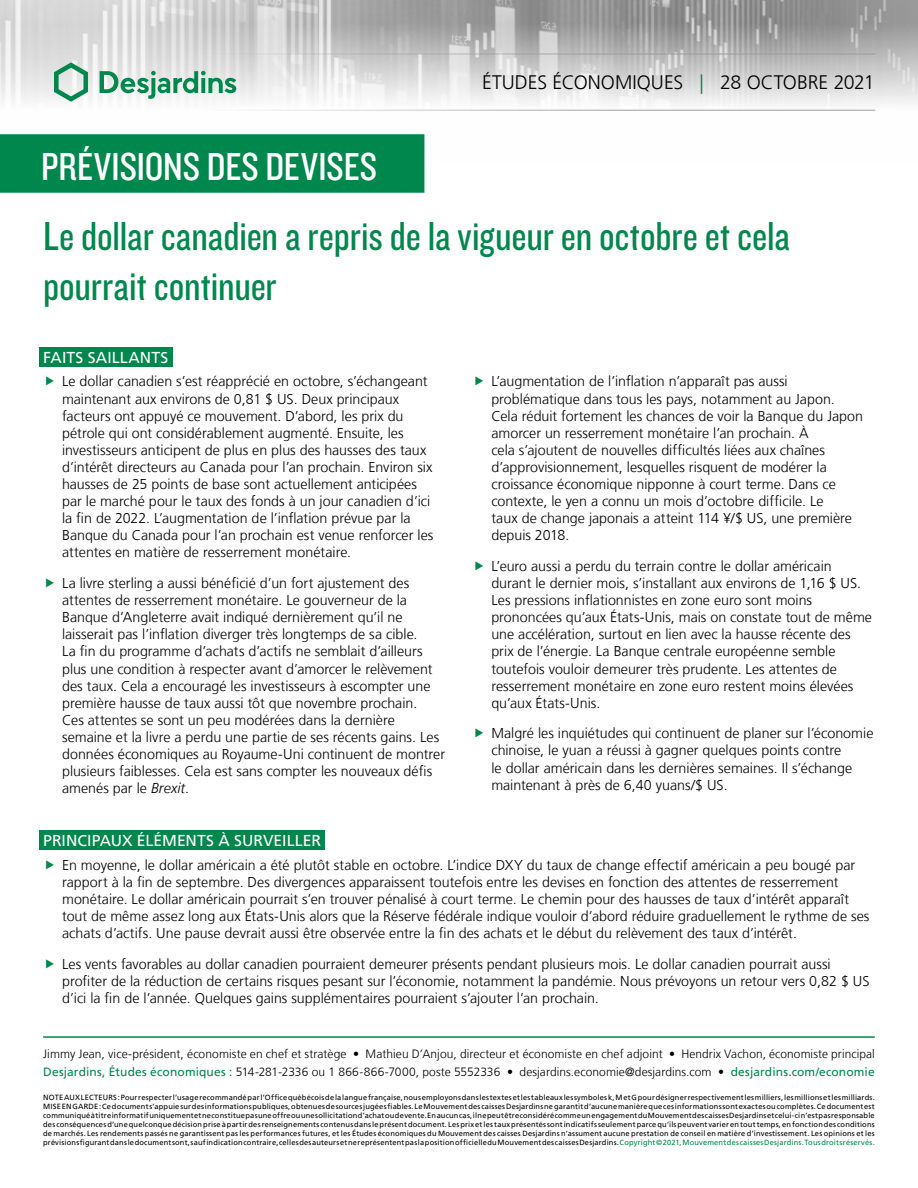
<style>
.page{position:relative;width:918px;height:1188px;background:#fff}
.page>*{position:absolute;margin:0;border:0;box-sizing:border-box;transform-origin:0 0}
.t1{font:42px/50.4px "Knockout 29 Junior Ltweight";letter-spacing:-.005em;color:#00874e}
.t2{font:40.5px "Knockout 29 Junior Ltweight";color:#fff}
.t3{font:300 19.5px "Frutiger LT";letter-spacing:-.005em;color:#000}
.t4{font:15.75px "Frutiger LT";letter-spacing:.005em;color:#fff}
.t5{font:300 14.25px/17.1px "Frutiger LT";color:#000}
.t6{font:300 12px/18.1px "Frutiger LT";letter-spacing:.005em;color:#000}
.t7{font:7.5px/9px "Frutiger LT";letter-spacing:.025em;color:#000;text-align:justify}
.s1{color:#00874e}
.s2{font-style:italic}
.s3{font-weight:400;color:#00874e}
</style>
<div class="page">
<img style="left:0;top:0;width:918px;height:164px">
<hr style="left:43px;top:54px;width:832px;height:1px;background:#9d9d9c">
<hr style="left:43px;top:110px;width:832px;height:1px;background:#9d9d9c">
<svg style="left:54px;top:62px;width:34px;height:40px"></svg>
<svg style="left:100px;top:71px;width:136px;height:28px"></svg>
<div style="left:0;top:135px;width:424px;height:57px;background:#00874e"></div>
<div style="left:0;top:134px;width:424px;height:59px;border:2px solid #00874e"></div>
<hr style="left:43px;top:1036px;width:832px;height:2px;background:#00874e">
<div style="left:39px;top:347px;width:133px;height:20px;background:#00874e"></div>
<div style="left:39px;top:830px;width:286px;height:20px;background:#00874e"></div>
<h2 class="t2" style="left:41px;top:140px;width:338px">PRÉVISIONS DES DEVISES</h2>
<h3 class="t3" style="left:482px;top:72px;width:394px">ÉTUDES ÉCONOMIQUES <span class="s1">|</span> 28 OCTOBRE 2021</h3>
<h1 class="t1" style="left:43px;top:209px;width:748px">Le dollar canadien a repris de la vigueur en octobre et cela pourrait continuer</h1>
<p class="t4" style="left:43px;top:348px;width:127px">FAITS SAILLANTS</p>
<p class="t5" style="left:62px;top:373px;width:373px">Le dollar canadien s’est réapprécié en octobre, s’échangeant maintenant aux environs de 0,81 $ US. Deux principaux facteurs ont appuyé ce mouvement. D’abord, les prix du pétrole qui ont considérablement augmenté. Ensuite, les investisseurs anticipent de plus en plus des hausses des taux d’intérêt directeurs au Canada pour l’an prochain. Environ six hausses de 25 points de base sont actuellement anticipées par le marché pour le taux des fonds à un jour canadien d’ici la fin de 2022. L’augmentation de l’inflation prévue par la Banque du Canada pour l’an prochain est venue renforcer les attentes en matière de resserrement monétaire.</p>
<p class="t5" style="left:62px;top:575px;width:385px">La livre sterling a aussi bénéficié d’un fort ajustement des attentes de resserrement monétaire. Le gouverneur de la Banque d’Angleterre avait indiqué dernièrement qu’il ne laisserait pas l’inflation diverger très longtemps de sa cible.<br>La fin du programme d’achats d’actifs ne semblait d’ailleurs plus une condition à respecter avant d’amorcer le relèvement des taux. Cela a encouragé les investisseurs à escompter une première hausse de taux aussi tôt que novembre prochain.<br>Ces attentes se sont un peu modérées dans la dernière semaine et la livre a perdu une partie de ses récents gains. Les données économiques au Royaume‑Uni continuent de montrer plusieurs faiblesses. Cela est sans compter les nouveaux défis amenés par le <span class="s2">Brexit</span>.</p>
<p class="t5" style="left:491px;top:373px;width:373px">L’augmentation de l’inflation n’apparaît pas aussi problématique dans tous les pays, notamment au Japon.<br>Cela réduit fortement les chances de voir la Banque du Japon amorcer un resserrement monétaire l’an prochain. À<br>cela s’ajoutent de nouvelles difficultés liées aux chaînes d’approvisionnement, lesquelles risquent de modérer la croissance économique nipponne à court terme. Dans ce contexte, le yen a connu un mois d’octobre difficile. Le<br>taux de change japonais a atteint 114 ¥/$ US, une première depuis 2018.</p>
<p class="t5" style="left:491px;top:558px;width:382px">L’euro aussi a perdu du terrain contre le dollar américain durant le dernier mois, s’installant aux environs de 1,16 $ US.<br>Les pressions inflationnistes en zone euro sont moins prononcées qu’aux États‑Unis, mais on constate tout de même une accélération, surtout en lien avec la hausse récente des prix de l’énergie. La Banque centrale européenne semble toutefois vouloir demeurer très prudente. Les attentes de resserrement monétaire en zone euro restent moins élevées qu’aux États‑Unis.</p>
<p class="t5" style="left:491px;top:725px;width:384px">Malgré les inquiétudes qui continuent de planer sur l’économie chinoise, le yuan a réussi à gagner quelques points contre<br>le dollar américain dans les dernières semaines. Il s’échange maintenant à près de 6,40 yuans/$ US.</p>
<p class="t4" style="left:43px;top:831px;width:279px">PRINCIPAUX ÉLÉMENTS À SURVEILLER</p>
<p class="t5" style="left:62px;top:857px;width:809px">En moyenne, le dollar américain a été plutôt stable en octobre. L’indice DXY du taux de change effectif américain a peu bougé par rapport à la fin de septembre. Des divergences apparaissent toutefois entre les devises en fonction des attentes de resserrement monétaire. Le dollar américain pourrait s’en trouver pénalisé à court terme. Le chemin pour des hausses de taux d’intérêt apparaît tout de même assez long aux États‑Unis alors que la Réserve fédérale indique vouloir d’abord réduire graduellement le rythme de ses achats d’actifs. Une pause devrait aussi être observée entre la fin des achats et le début du relèvement des taux d’intérêt.</p>
<p class="t5" style="left:62px;top:956px;width:809px">Les vents favorables au dollar canadien pourraient demeurer présents pendant plusieurs mois. Le dollar canadien pourrait aussi profiter de la réduction de certains risques pesant sur l’économie, notamment la pandémie. Nous prévoyons un retour vers 0,82 $ US d’ici la fin de l’année. Quelques gains supplémentaires pourraient s’ajouter l’an prochain.</p>
<p class="t6" style="left:43px;top:1045px;width:833px">Jimmy Jean, vice-président, économiste en chef et stratège • Mathieu D’Anjou, directeur et économiste en chef adjoint • Hendrix Vachon, économiste principal<br><span class="s3">Desjardins, Études économiques :</span> 514‑281‑2336 ou 1 866‑866‑7000, poste 5552336 • desjardins.economie@desjardins.com • <span class="s3">desjardins.com/economie</span></p>
<p class="t7" style="left:43px;top:1093px;width:833px">NOTE AUX LECTEURS: Pour respecter l’usage recommandé par l’Office québécois de la langue française, nous employons dans les textes et les tableaux les symboles k, M et G pour désigner respectivement les milliers, les millions et les milliards.<br>MISE EN GARDE: Ce document s’appuie sur des informations publiques, obtenues de sources jugées fiables. Le Mouvement des caisses Desjardins ne garantit d’aucune manière que ces informations sont exactes ou complètes. Ce document est communiqué à titre informatif uniquement et ne constitue pas une offre ou une sollicitation d’achat ou de vente. En aucun cas, il ne peut être considéré comme un engagement du Mouvement des caisses Desjardins et celui-ci n’est pas responsable des conséquences d’une quelconque décision prise à partir des renseignements contenus dans le présent document. Les prix et les taux présentés sont indicatifs seulement parce qu’ils peuvent varier en tout temps, en fonction des conditions de marchés. Les rendements passés ne garantissent pas les performances futures, et les Études économiques du Mouvement des caisses Desjardins n’assument aucune prestation de conseil en matière d’investissement. Les opinions et les prévisions figurant dans le document sont, sauf indication contraire, celles des auteurs et ne représentent pas la position officielle du Mouvement des caisses Desjardins. <span class="s1">Copyright©2021, Mouvement des caisses Desjardins. Tous droits réservés.</span></p>
</div>
